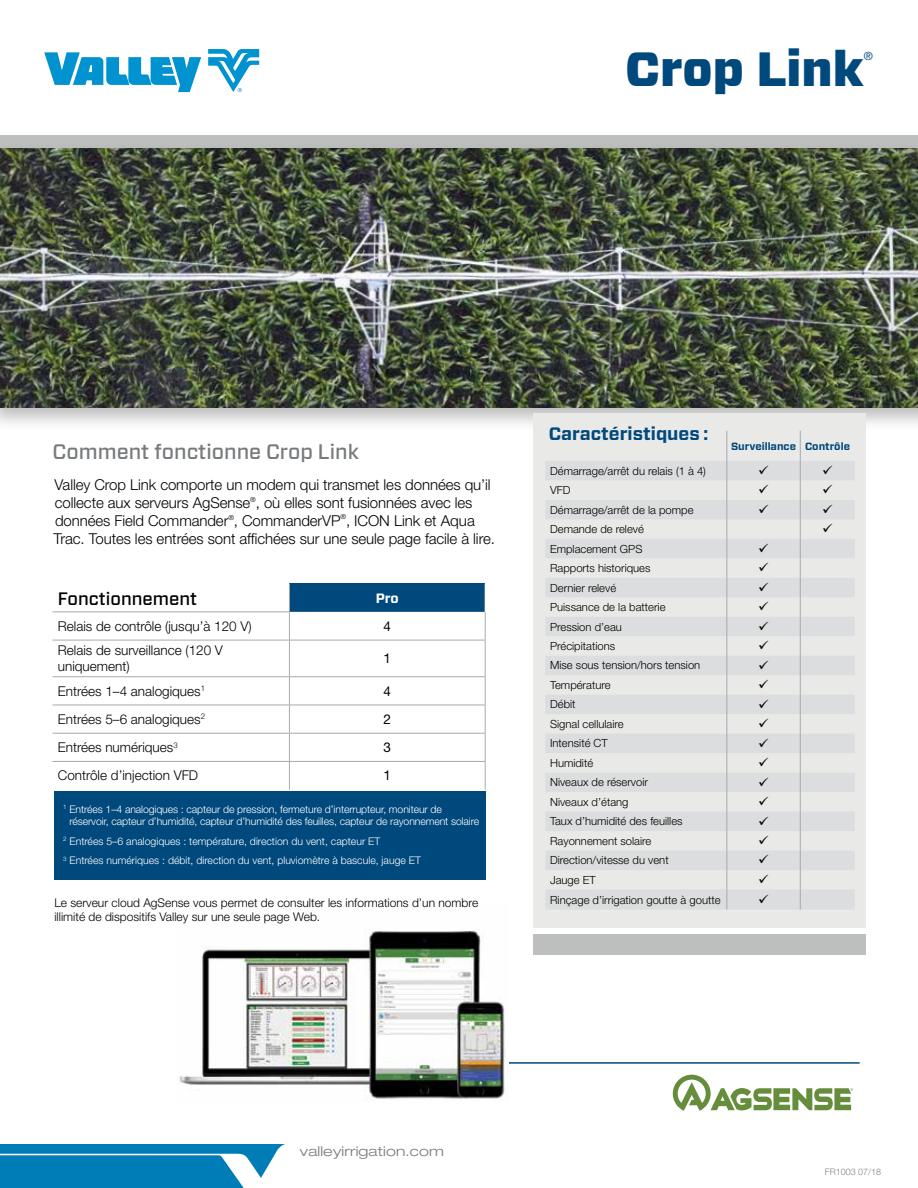
<style>
.page{position:relative;width:918px;height:1188px;background:#fff}
.page>*{position:absolute;margin:0;border:0;box-sizing:border-box;transform-origin:0 0}
.t1{font:900 48px "Forza";color:#00497c}
.t2{font:500 21px "Forza";color:#787b7d}
.t3{font:700 18px "Forza";color:#00497c}
.t4{font:500 18px "Forza";color:#000}
.t5{font:300 15px/18px "Helvetica Neue LT Pro";letter-spacing:-.005em;color:#000}
.t6{font:300 13.5px/16.2px "Helvetica Neue LT Pro";color:#000}
.t7{font:300 expanded 13.5px "Helvetica Neue LT Pro";letter-spacing:.01em;color:#787b7d;scale:1.1 1}
.t8{font:13.5px "Helvetica Neue LT Pro";color:#000}
.t9{font:700 13.5px "Forza";color:#fff}
.t10{font:300 12px/14.4px "Helvetica Neue LT Pro";color:#000}
.t11{font:11.4px "Helvetica Neue LT Pro";color:#00497c}
.t12{font:300 11.25px "Helvetica Neue LT Pro";color:#000}
.t13{font:300 10.5px/12.6px "Helvetica Neue LT Pro";letter-spacing:-.01em;color:#fff}
.t14{font:700 10.5px "Forza";color:#00497c}
.t15{font:300 9px "Helvetica Neue LT Pro";color:#808285}
</style>
<div class="page">
<div style="left:0;top:136px;width:918px;height:13px;background:#bdbfbf"></div>
<div style="left:0;top:143px;width:918px;height:289px;background:#000;opacity:.26"></div>
<img style="left:0;top:148px;width:918px;height:259px">
<svg style="left:208px;top:49px;width:51px;height:43px"></svg>
<svg style="left:44px;top:52px;width:157px;height:40px"></svg>
<svg style="left:0;top:1144px;width:285px;height:44px;background:#248fc0"></svg>
<div style="left:534px;top:414px;width:332px;height:514px;background:#e9e9e8"></div>
<div style="left:534px;top:934px;width:332px;height:21px;background:#bdbfbf"></div>
<svg style="left:546px;top:461px;width:309px;height:449px;fill:#dcddde"></svg>
<hr style="left:726px;top:431px;width:1px;height:30px;background:#a7a9ac">
<hr style="left:800px;top:431px;width:1px;height:30px;background:#a7a9ac">
<svg style="left:726px;top:461px;width:1px;height:449px"></svg>
<svg style="left:800px;top:461px;width:1px;height:449px"></svg>
<svg style="left:673px;top:1075px;width:180px;height:36px"></svg>
<hr style="left:245px;top:1062px;width:615px;height:2px;background:#00497c">
<img style="left:179px;top:929px;width:329px;height:170px">
<div style="left:289px;top:584px;width:196px;height:28px;background:#00497c"></div>
<svg style="left:52px;top:612px;width:433px;height:178px"></svg>
<svg style="left:289px;top:584px;width:1px;height:56px"></svg>
<hr style="left:289px;top:640px;width:1px;height:36px;background:#a7a9ac">
<hr style="left:485px;top:640px;width:1px;height:36px;background:#a7a9ac">
<svg style="left:289px;top:677px;width:1px;height:113px"></svg>
<svg style="left:485px;top:677px;width:1px;height:113px"></svg>
<svg style="left:485px;top:612px;width:1px;height:28px"></svg>
<hr style="left:52px;top:640px;width:237px;height:1px;background:#a7a9ac">
<hr style="left:289px;top:640px;width:197px;height:1px;background:#a7a9ac">
<hr style="left:52px;top:676px;width:237px;height:1px;background:#a7a9ac">
<hr style="left:289px;top:676px;width:197px;height:1px;background:#a7a9ac">
<hr style="left:52px;top:705px;width:237px;height:1px;background:#a7a9ac">
<hr style="left:289px;top:705px;width:197px;height:1px;background:#a7a9ac">
<hr style="left:52px;top:733px;width:237px;height:1px;background:#a7a9ac">
<hr style="left:289px;top:733px;width:197px;height:1px;background:#a7a9ac">
<hr style="left:52px;top:761px;width:237px;height:1px;background:#a7a9ac">
<hr style="left:289px;top:761px;width:197px;height:1px;background:#a7a9ac">
<hr style="left:52px;top:611px;width:238px;height:1px;background:#a7a9ac">
<div style="left:54px;top:791px;width:432px;height:88px;background:#00497c"></div>
<svg style="left:759px;top:465px;width:9px;height:9px"></svg>
<svg style="left:823px;top:465px;width:9px;height:9px"></svg>
<svg style="left:759px;top:485px;width:9px;height:9px"></svg>
<svg style="left:823px;top:485px;width:9px;height:9px"></svg>
<svg style="left:759px;top:504px;width:9px;height:9px"></svg>
<svg style="left:823px;top:504px;width:9px;height:9px"></svg>
<svg style="left:823px;top:524px;width:9px;height:9px"></svg>
<svg style="left:759px;top:543px;width:9px;height:9px"></svg>
<svg style="left:759px;top:563px;width:9px;height:9px"></svg>
<svg style="left:759px;top:582px;width:9px;height:9px"></svg>
<svg style="left:759px;top:602px;width:9px;height:9px"></svg>
<svg style="left:759px;top:621px;width:9px;height:9px"></svg>
<svg style="left:759px;top:641px;width:9px;height:9px"></svg>
<svg style="left:759px;top:660px;width:9px;height:9px"></svg>
<svg style="left:759px;top:680px;width:9px;height:8px"></svg>
<svg style="left:759px;top:699px;width:9px;height:9px"></svg>
<svg style="left:759px;top:719px;width:9px;height:8px"></svg>
<svg style="left:759px;top:738px;width:9px;height:9px"></svg>
<svg style="left:759px;top:758px;width:9px;height:8px"></svg>
<svg style="left:759px;top:777px;width:9px;height:9px"></svg>
<svg style="left:759px;top:797px;width:9px;height:8px"></svg>
<svg style="left:759px;top:816px;width:9px;height:9px"></svg>
<svg style="left:759px;top:836px;width:9px;height:8px"></svg>
<svg style="left:759px;top:855px;width:9px;height:9px"></svg>
<svg style="left:759px;top:874px;width:9px;height:9px"></svg>
<svg style="left:759px;top:894px;width:9px;height:9px"></svg>
<h1 class="t1" style="left:626px;top:37px;width:240px">Crop Link</h1>
<p class="t11" style="left:864px;top:49px;width:11px">®</p>
<h2 class="t2" style="left:52px;top:438px;width:308px">Comment fonctionne Crop Link</h2>
<p class="t5" style="left:53px;top:475px;width:443px">Valley Crop Link comporte un modem qui transmet les données qu’il collecte aux serveurs AgSense<sup>®</sup>, où elles sont fusionnées avec les données Field Commander<sup>®</sup>, CommanderVP<sup>®</sup>, ICON Link et Aqua Trac. Toutes les entrées sont affichées sur une seule page facile à lire.</p>
<h3 class="t4" style="left:58px;top:587px;width:141px">Fonctionnement</h3>
<p class="t9" style="left:376px;top:589px;width:25px">Pro</p>
<p class="t6" style="left:58px;top:618px;width:195px">Relais de contrôle (jusqu’à 120 V)</p>
<p class="t8" style="left:384px;top:618px;width:9px">4</p>
<p class="t6" style="left:58px;top:642px;width:167px">Relais de surveillance (120 V uniquement)</p>
<p class="t8" style="left:384px;top:650px;width:9px">1</p>
<p class="t6" style="left:58px;top:682px;width:149px">Entrées 1–4 analogiques<sup>1</sup></p>
<p class="t8" style="left:384px;top:683px;width:9px">4</p>
<p class="t6" style="left:58px;top:711px;width:149px">Entrées 5–6 analogiques<sup>2</sup></p>
<p class="t8" style="left:384px;top:711px;width:9px">2</p>
<p class="t6" style="left:58px;top:739px;width:121px">Entrées numériques<sup>3</sup></p>
<p class="t8" style="left:384px;top:739px;width:9px">3</p>
<p class="t6" style="left:58px;top:767px;width:142px">Contrôle d’injection VFD</p>
<p class="t8" style="left:384px;top:767px;width:9px">1</p>
<p class="t13" style="left:69px;top:803px;width:411px;text-indent:-6px"><sup>1</sup> Entrées 1–4 analogiques : capteur de pression, fermeture d’interrupteur, moniteur de réservoir, capteur d’humidité, capteur d’humidité des feuilles, capteur de rayonnement solaire</p>
<p class="t13" style="left:63px;top:831px;width:359px;line-height:19.5px"><sup>2</sup> Entrées 5–6 analogiques : température, direction du vent, capteur ET<br><sup>3</sup> Entrées numériques : débit, direction du vent, pluviomètre à bascule, jauge ET</p>
<p class="t10" style="left:54px;top:895px;width:425px">Le serveur cloud AgSense vous permet de consulter les informations d’un nombre illimité de dispositifs Valley sur une seule page Web.</p>
<h3 class="t3" style="left:549px;top:422px;width:161px">Caractéristiques :</h3>
<p class="t12" style="left:550px;top:464px;width:157px">Démarrage/arrêt du relais (1 à 4)</p>
<p class="t12" style="left:550px;top:483px;width:22px">VFD</p>
<p class="t12" style="left:550px;top:503px;width:145px">Démarrage/arrêt de la pompe</p>
<p class="t12" style="left:550px;top:522px;width:95px">Demande de relevé</p>
<p class="t12" style="left:550px;top:542px;width:94px">Emplacement GPS</p>
<p class="t12" style="left:550px;top:561px;width:102px">Rapports historiques</p>
<p class="t12" style="left:550px;top:581px;width:68px">Dernier relevé</p>
<p class="t12" style="left:550px;top:600px;width:117px">Puissance de la batterie</p>
<p class="t12" style="left:550px;top:620px;width:73px">Pression d’eau</p>
<p class="t12" style="left:550px;top:639px;width:67px">Précipitations</p>
<p class="t12" style="left:550px;top:659px;width:152px">Mise sous tension/hors tension</p>
<p class="t12" style="left:550px;top:678px;width:62px">Température</p>
<p class="t12" style="left:550px;top:698px;width:27px">Débit</p>
<p class="t12" style="left:550px;top:717px;width:75px">Signal cellulaire</p>
<p class="t12" style="left:550px;top:737px;width:59px">Intensité CT</p>
<p class="t12" style="left:550px;top:756px;width:45px">Humidité</p>
<p class="t12" style="left:550px;top:775px;width:99px">Niveaux de réservoir</p>
<p class="t12" style="left:550px;top:795px;width:80px">Niveaux d’étang</p>
<p class="t12" style="left:550px;top:814px;width:134px">Taux d’humidité des feuilles</p>
<p class="t12" style="left:550px;top:834px;width:103px">Rayonnement solaire</p>
<p class="t12" style="left:550px;top:853px;width:120px">Direction/vitesse du vent</p>
<p class="t12" style="left:550px;top:873px;width:47px">Jauge ET</p>
<p class="t12" style="left:550px;top:893px;width:172px">Rinçage d’irrigation goutte à goutte</p>
<p class="t14" style="left:731px;top:439px;width:120px">Surveillance Contrôle</p>
<p class="t7" style="left:300px;top:1143px;width:133px">valleyirrigation.com</p>
<p class="t15" style="left:825px;top:1166px;width:58px">FR1003 07/18</p>
</div>
